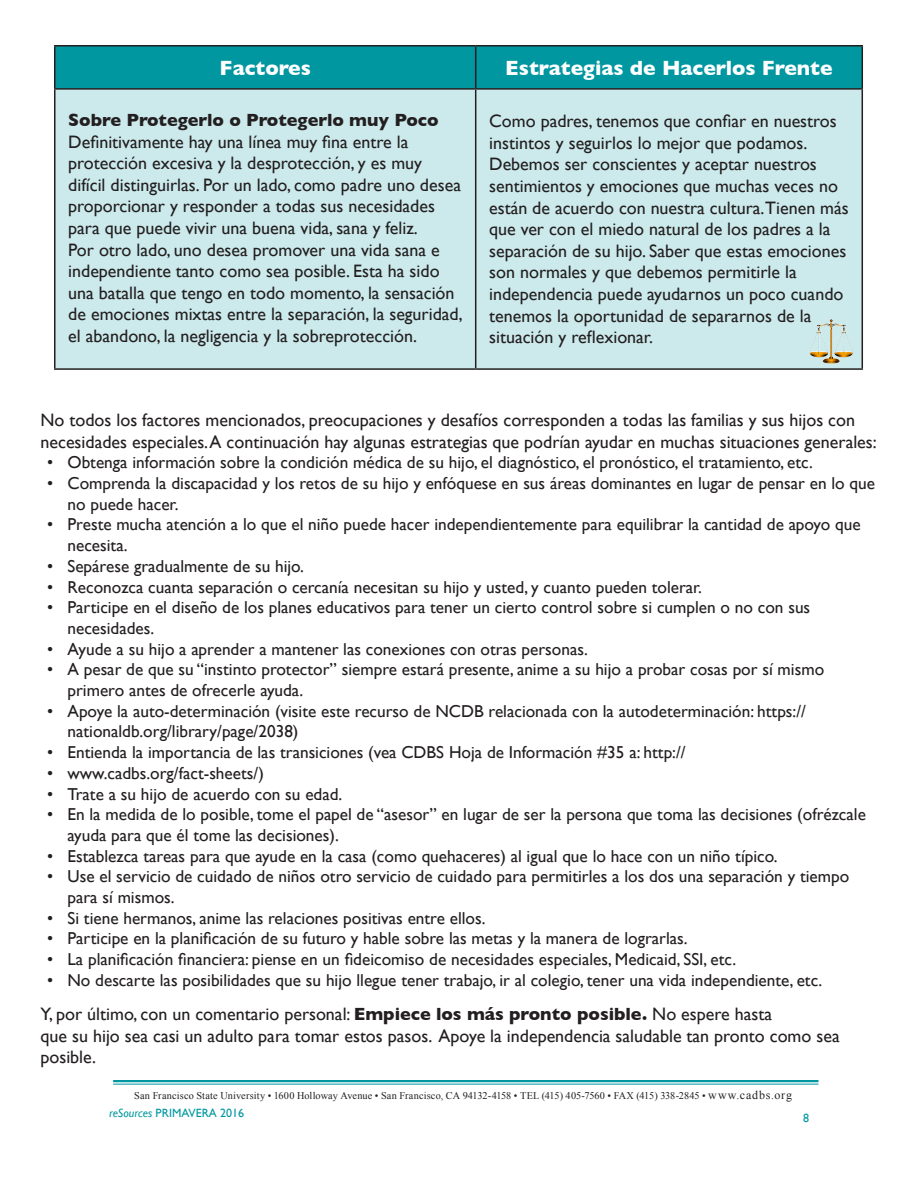
<style>
.page{position:relative;width:918px;height:1188px;background:#fff}
.page>*{position:absolute;margin:0;border:0;box-sizing:border-box;transform-origin:0 0}
.t1{font:700 21px "Gill Sans";color:#fff}
.t2{font:18px/21.6px "Gill Sans";color:#231f20}
.t3{font:700 18px "Gill Sans";color:#231f20}
.Bulleted_List{font:17.25px/20.7px "Gill Sans";color:#231f20}
.t4{font:12px "Gill Sans";color:#0097a0}
.t5{font:10.2px "Times New Roman";letter-spacing:.01em;color:#231f20}
.s1{font-weight:700}
.s2{font-size:12px}
.s3{font-style:italic}
</style>
<div class="page">
<hr style="left:113px;top:1080px;width:706px;height:2px;background:#0097a0">
<hr style="left:113px;top:1084px;width:706px;height:1px;background:#0097a0">
<div style="left:56px;top:46px;width:806px;height:42px;background:#0097a0"></div>
<div style="left:56px;top:90px;width:806px;height:278px;background:#cceaec"></div>
<hr style="left:54px;top:45px;width:422px;height:1px;background:#231f20">
<hr style="left:54px;top:46px;width:2px;height:42px;background:#231f20">
<hr style="left:476px;top:45px;width:387px;height:1px;background:#231f20">
<hr style="left:475px;top:46px;width:1px;height:42px;background:#231f20">
<hr style="left:862px;top:46px;width:1px;height:42px;background:#231f20">
<hr style="left:54px;top:88px;width:422px;height:2px;background:#231f20">
<hr style="left:54px;top:90px;width:2px;height:278px;background:#231f20">
<hr style="left:476px;top:88px;width:387px;height:2px;background:#231f20">
<hr style="left:475px;top:90px;width:1px;height:278px;background:#231f20">
<hr style="left:862px;top:90px;width:1px;height:278px;background:#231f20">
<hr style="left:54px;top:368px;width:422px;height:2px;background:#231f20">
<hr style="left:476px;top:368px;width:387px;height:2px;background:#231f20">
<img style="left:816px;top:319px;width:24px;height:44px">
<p class="t1" style="left:219px;top:55px;width:93px">Factores</p>
<p class="t1" style="left:505px;top:55px;width:329px">Estrategias de Hacerlos Frente</p>
<p class="t3" style="left:68px;top:109px;width:372px">Sobre Protegerlo o Protegerlo muy Poco</p>
<p class="t2" style="left:68px;top:131px;width:396px">Definitivamente hay una línea muy fina entre la protección excesiva y la desprotección, y es muy difícil distinguirlas. Por un lado, como padre uno desea proporcionar y responder a todas sus necesidades para que puede vivir una buena vida, sana y feliz.<br>Por otro lado, uno desea promover una vida sana e independiente tanto como sea posible. Esta ha sido una batalla que tengo en todo momento, la sensación de emociones mixtas entre la separación, la seguridad, el abandono, la negligencia y la sobreprotección.</p>
<p class="t2" style="left:489px;top:110px;width:361px">Como padres, tenemos que confiar en nuestros instintos y seguirlos lo mejor que podamos.<br>Debemos ser conscientes y aceptar nuestros sentimientos y emociones que muchas veces no están de acuerdo con nuestra cultura.Tienen más que ver con el miedo natural de los padres a la separación de su hijo. Saber que estas emociones son normales y que debemos permitirle la independencia puede ayudarnos un poco cuando tenemos la oportunidad de separarnos de la situación y reflexionar.</p>
<p class="t2" style="left:40px;top:409px;width:838px">No todos los factores mencionados, preocupaciones y desafíos corresponden a todas las familias y sus hijos con necesidades especiales. A continuación hay algunas estrategias que podrían ayudar en muchas situaciones generales:</p>
<p class="Bulleted_List" style="left:47px;top:452px;width:767px">• Obtenga información sobre la condición médica de su hijo, el diagnóstico, el pronóstico, el tratamiento, etc.</p>
<p class="Bulleted_List" style="left:68px;top:473px;width:809px;text-indent:-20px">• Comprenda la discapacidad y los retos de su hijo y enfóquese en sus áreas dominantes en lugar de pensar en lo que no puede hacer.</p>
<p class="Bulleted_List" style="left:68px;top:514px;width:795px;text-indent:-20px">• Preste mucha atención a lo que el niño puede hacer independientemente para equilibrar la cantidad de apoyo que necesita.</p>
<p class="Bulleted_List" style="left:47px;top:556px;width:258px">• Sepárese gradualmente de su hijo.</p>
<p class="Bulleted_List" style="left:47px;top:576px;width:656px">• Reconozca cuanta separación o cercanía necesitan su hijo y usted, y cuanto pueden tolerar.</p>
<p class="Bulleted_List" style="left:68px;top:597px;width:744px;text-indent:-20px">• Participe en el diseño de los planes educativos para tener un cierto control sobre si cumplen o no con sus necesidades.</p>
<p class="Bulleted_List" style="left:47px;top:638px;width:542px">• Ayude a su hijo a aprender a mantener las conexiones con otras personas.</p>
<p class="Bulleted_List" style="left:68px;top:659px;width:758px;text-indent:-20px">• A pesar de que su “instinto protector” siempre estará presente, anime a su hijo a probar cosas por sí mismo primero antes de ofrecerle ayuda.</p>
<p class="Bulleted_List" style="left:68px;top:700px;width:740px;text-indent:-20px">• Apoye la auto-determinación (visite este recurso de NCDB relacionada con la autodeterminación: https:// nationaldb.org/library/page/2038)</p>
<p class="Bulleted_List" style="left:47px;top:742px;width:640px">• Entienda la importancia de las transiciones (vea CDBS Hoja de Información #35 a: http://</p>
<p class="Bulleted_List" style="left:47px;top:763px;width:218px">• www.cadbs.org/fact-sheets/)</p>
<p class="Bulleted_List" style="left:47px;top:783px;width:297px">• Trate a su hijo de acuerdo con su edad.</p>
<p class="Bulleted_List" style="left:68px;top:804px;width:800px;text-indent:-20px">• En la medida de lo posible, tome el papel de “asesor” en lugar de ser la persona que toma las decisiones (ofrézcale ayuda para que él tome las decisiones).</p>
<p class="Bulleted_List" style="left:47px;top:845px;width:732px">• Establezca tareas para que ayude en la casa (como quehaceres) al igual que lo hace con un niño típico.</p>
<p class="Bulleted_List" style="left:68px;top:866px;width:783px;text-indent:-20px">• Use el servicio de cuidado de niños otro servicio de cuidado para permitirles a los dos una separación y tiempo para sí mismos.</p>
<p class="Bulleted_List" style="left:47px;top:907px;width:440px">• Si tiene hermanos, anime las relaciones positivas entre ellos.</p>
<p class="Bulleted_List" style="left:47px;top:928px;width:642px">• Participe en la planificación de su futuro y hable sobre las metas y la manera de lograrlas.</p>
<p class="Bulleted_List" style="left:47px;top:949px;width:690px">• La planificación financiera: piense en un fideicomiso de necesidades especiales, Medicaid, SSI, etc.</p>
<p class="Bulleted_List" style="left:47px;top:970px;width:777px">• No descarte las posibilidades que su hijo llegue tener trabajo, ir al colegio, tener una vida independiente, etc.</p>
<p class="t2" style="left:40px;top:1003px;width:733px">Y, por último, con un comentario personal: <span class="s1">Empiece los más pronto posible.</span> No espere hasta</p>
<p class="t2" style="left:40px;top:1025px;width:801px">que su hijo sea casi un adulto para tomar estos pasos. Apoye la independencia saludable tan pronto como sea posible.</p>
<p class="t5" style="left:134px;top:1088px;width:659px">San Francisco State University • 1600 Holloway Avenue • San Francisco, CA 94132-4158 • TEL (415) 405-7560 • FAX (415) 338-2845 • <span class="s2">www.cadbs.org</span></p>
<p class="t4" style="left:109px;top:1106px;width:137px"><span class="s3">reSources</span> PRIMAVERA 2016</p>
<p class="t4" style="left:803px;top:1111px;width:7px">8</p>
</div>
